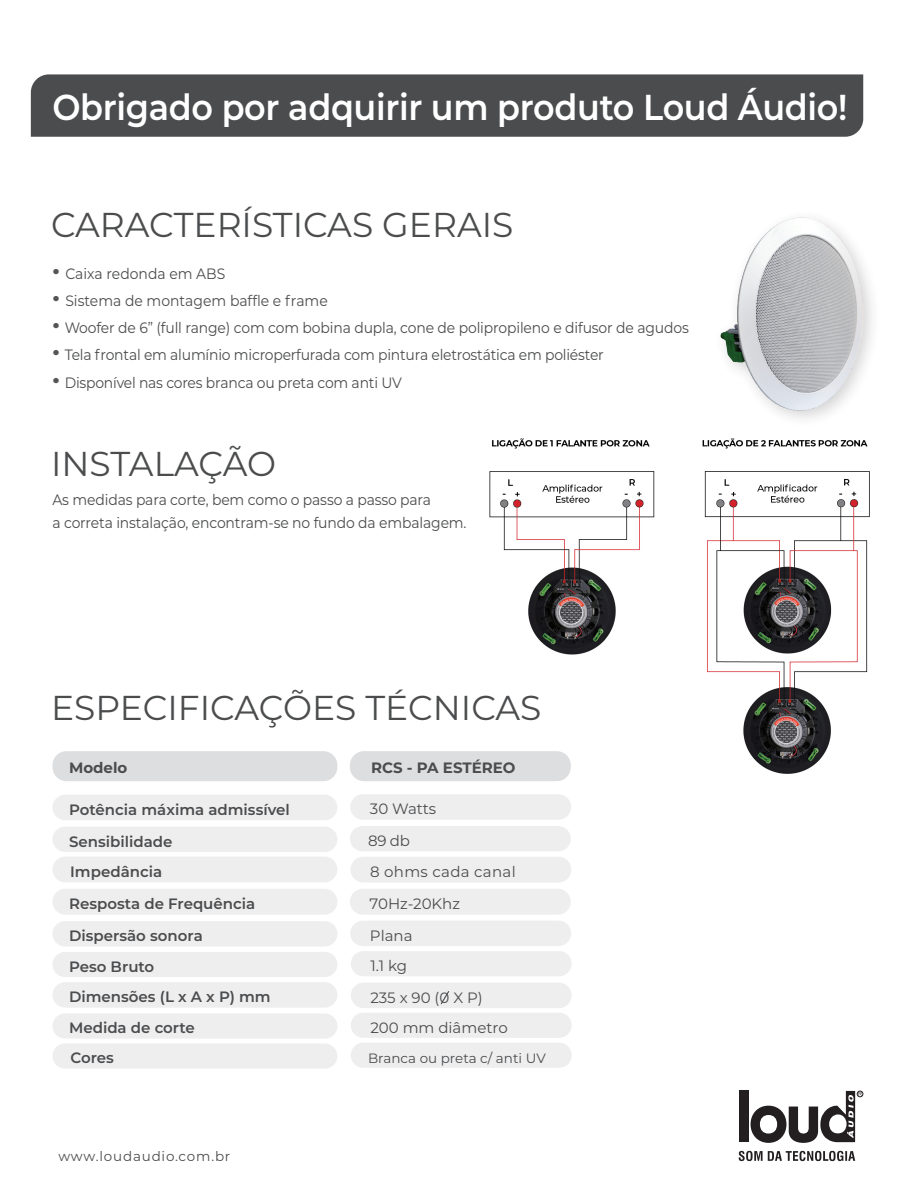
<style>
.page{position:relative;width:918px;height:1191px;background:#fff}
.page>*{position:absolute;margin:0;border:0;box-sizing:border-box;transform-origin:0 0}
.t1{font:600 36px "Montserrat";letter-spacing:-.01em;color:#fff;scale:.93 1}
.t2{font:34.5px "Montserrat";color:#4b4c4d}
.t3{font:15px/22.5px "Montserrat";letter-spacing:-.01em;color:#4b4c4d;scale:.93 1}
.t4{font:600 15px "Montserrat";color:#4b4c4d}
.t5{font:15px "Montserrat";letter-spacing:-.01em;color:#4b4c4d}
.t6{font:700 15px "Montserrat";color:#4b4c4d}
.t7{font:15px "Montserrat";letter-spacing:.02em;color:#4b4c4d}
.t8{font:13.5px "Montserrat";color:#4b4c4d}
.t9{font:13.5px "Montserrat";letter-spacing:.06em;color:#4b4c4d}
.s1{font-family:"Wigrum";font-weight:700;font-size:22.5px;color:#545557}
</style>
<div class="page">
<div style="left:739px;top:1091px;width:9px;height:51px;background:#231f20"></div>
<svg style="left:739px;top:1150px;width:116px;height:11px"></svg>
<div style="left:857px;top:1090px;width:6px;height:7px;border:1px solid #231f20;border-radius:50%"></div>
<svg style="left:751px;top:1091px;width:111px;height:51px"></svg>
<div style="left:350px;top:751px;width:221px;height:30px;background:#dddee0;border-radius:14px"></div>
<div style="left:350px;top:888px;width:221px;height:26px;background:#eeeeef;border-radius:13px"></div>
<div style="left:350px;top:826px;width:221px;height:25px;background:#eeeeef;border-radius:13px"></div>
<div style="left:53px;top:751px;width:284px;height:30px;background:#dddee0;border-radius:14px"></div>
<div style="left:52px;top:888px;width:285px;height:26px;background:#eeeeef;border-radius:13px"></div>
<div style="left:52px;top:826px;width:285px;height:26px;background:#eeeeef;border-radius:13px"></div>
<div style="left:52px;top:794px;width:285px;height:26px;background:#eeeeef;border-radius:13px"></div>
<div style="left:52px;top:856px;width:285px;height:26px;background:#eeeeef;border-radius:13px"></div>
<div style="left:52px;top:982px;width:285px;height:25px;background:#eeeeef;border-radius:13px"></div>
<div style="left:52px;top:952px;width:285px;height:25px;background:#eeeeef;border-radius:13px"></div>
<div style="left:350px;top:794px;width:221px;height:25px;background:#eeeeef;border-radius:13px"></div>
<div style="left:350px;top:856px;width:221px;height:26px;background:#eeeeef;border-radius:13px"></div>
<div style="left:351px;top:951px;width:221px;height:25px;background:#eeeeef;border-radius:13px"></div>
<div style="left:53px;top:921px;width:284px;height:25px;background:#eeeeef;border-radius:13px"></div>
<div style="left:350px;top:920px;width:221px;height:26px;background:#eeeeef;border-radius:13px"></div>
<div style="left:31px;top:74px;width:832px;height:63px;background:#4b4c4d"></div>
<div style="left:351px;top:982px;width:221px;height:26px;background:#eeeeef;border-radius:13px"></div>
<svg style="left:440px;top:991px;width:10px;height:14px"></svg>
<div style="left:52px;top:1013px;width:285px;height:25px;background:#eeeeef;border-radius:13px"></div>
<div style="left:351px;top:1012px;width:221px;height:25px;background:#eeeeef;border-radius:13px"></div>
<div style="left:52px;top:1043px;width:285px;height:25px;background:#eeeeef;border-radius:13px"></div>
<div style="left:351px;top:1042px;width:221px;height:25px;background:#eeeeef;border-radius:13px"></div>
<img style="left:720px;top:217px;width:152px;height:202px">
<img style="left:489px;top:438px;width:166px;height:217px">
<img style="left:702px;top:438px;width:168px;height:336px">
<h1 class="t1" style="left:52px;top:82px;width:856px">Obrigado por adquirir um produto Loud Áudio!</h1>
<h2 class="t2" style="left:51px;top:201px;width:464px">CARACTERÍSTICAS GERAIS</h2>
<p class="t3" style="left:52px;top:262px;width:187px"><span class="s1">•</span> Caixa redonda em ABS</p>
<p class="t3" style="left:52px;top:289px;width:298px"><span class="s1">•</span> Sistema de montagem baffle e frame</p>
<p class="t3" style="left:52px;top:316px;width:686px"><span class="s1">•</span> Woofer de 6” (full range) com com bobina dupla, cone de polipropileno e difusor de agudos</p>
<p class="t3" style="left:52px;top:343px;width:594px"><span class="s1">•</span> Tela frontal em alumínio microperfurada com pintura eletrostática em poliéster</p>
<p class="t3" style="left:52px;top:370px;width:377px"><span class="s1">•</span> Disponível nas cores branca ou preta com anti UV</p>
<h2 class="t2" style="left:51px;top:440px;width:226px">INSTALAÇÃO</h2>
<p class="t3" style="left:52px;top:488px;width:447px">As medidas para corte, bem como o passo a passo para<br>a correta instalação, encontram-se no fundo da embalagem.</p>
<h2 class="t2" style="left:51px;top:684px;width:492px">ESPECIFICAÇÕES TÉCNICAS</h2>
<p class="t6" style="left:371px;top:757px;width:146px">RCS - PA ESTÉREO</p>
<p class="t6" style="left:69px;top:757px;width:60px">Modelo</p>
<p class="t4" style="left:69px;top:798px;width:222px">Potência máxima admissível</p>
<p class="t5" style="left:370px;top:798px;width:68px">30 Watts</p>
<p class="t4" style="left:69px;top:830px;width:105px">Sensibilidade</p>
<p class="t5" style="left:368px;top:830px;width:43px">89 db</p>
<p class="t4" style="left:70px;top:861px;width:94px">Impedância</p>
<p class="t7" style="left:370px;top:861px;width:147px">8 ohms cada canal</p>
<p class="t4" style="left:69px;top:893px;width:188px">Resposta de Frequência</p>
<p class="t5" style="left:370px;top:893px;width:92px">70Hz-20Khz</p>
<p class="t4" style="left:69px;top:925px;width:135px">Dispersão sonora</p>
<p class="t5" style="left:370px;top:925px;width:44px">Plana</p>
<p class="t4" style="left:69px;top:955px;width:87px">Peso Bruto</p>
<p class="t4" style="left:69px;top:986px;width:203px">Dimensões (L x A x P) mm</p>
<p class="t5" style="left:370px;top:955px;width:38px">1.1 kg</p>
<p class="t5" style="left:370px;top:987px;width:114px">235 x 90 (0 X P)</p>
<p class="t4" style="left:69px;top:1017px;width:127px">Medida de corte</p>
<p class="t5" style="left:370px;top:1016px;width:139px">200 mm diâmetro</p>
<p class="t4" style="left:71px;top:1047px;width:45px">Cores</p>
<p class="t8" style="left:368px;top:1048px;width:179px">Branca ou preta c/ anti UV</p>
<p class="t9" style="left:58px;top:1146px;width:174px">www.loudaudio.com.br</p>
</div>
